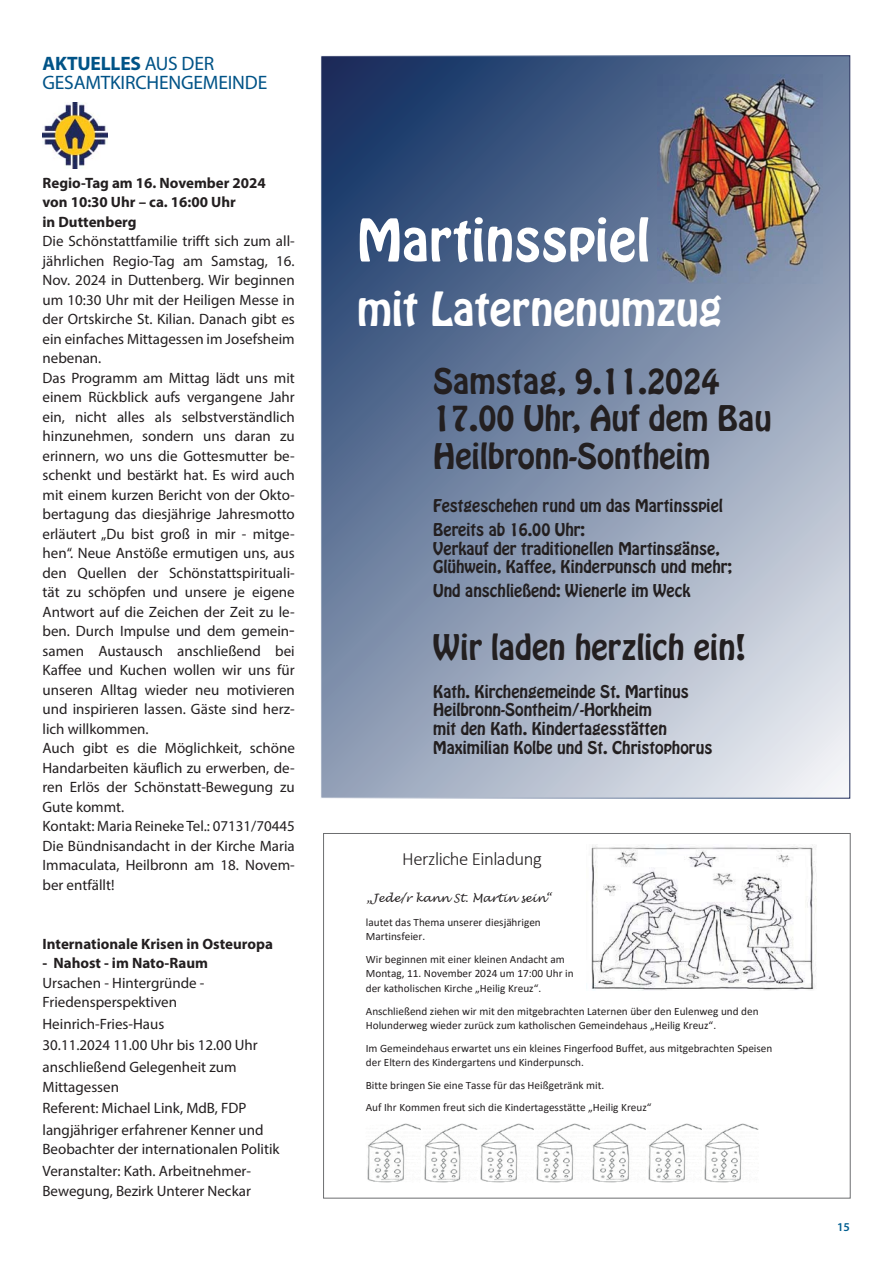
<style>
.page{position:relative;width:893px;height:1263px;background:#fff}
.page>*{position:absolute;margin:0;border:0;box-sizing:border-box;transform-origin:0 0}
.t1{font:51.9px "Hobo Std";color:#fff}
.t2{font:41.55px "Hobo Std";color:#fff}
.t3{font:31.2px/37.3px "Hobo Std";color:#231f20}
.t4{font:19.5px/19.5px "Myriad Pro";letter-spacing:-.01em;color:#005387}
.t5{font:300 18.75px "Calibri";letter-spacing:-.025em;color:#231f20}
.t6{font:15.6px/18.8px "Hobo Std";color:#231f20}
.t7{font:15px/19.5px "Myriad Pro";color:#231f20}
.t8{font:700 15px "Myriad Pro";color:#231f20}
.t9{font:600 12px "Myriad Pro";color:#005e90}
.t10{font:11.25px/14.7px "Calibri";color:#231f20}
.s1{font-weight:700}
.s2{font-family:"Lucida Handwriting";font-style:italic}
</style>
<div class="page">
<img style="left:43px;top:103px;width:65px;height:65px">
<svg style="left:322px;top:57px;width:526px;height:740px;background:#7e8faa"></svg>
<img style="left:658px;top:75px;width:164px;height:208px">
<img style="left:367px;top:1123px;width:392px;height:60px">
<img style="left:591px;top:845px;width:226px;height:145px">
<p class="t4" style="left:43px;top:56px;width:226px"><span class="s1">AKTUELLES</span> AUS DER<br>GESAMTKIRCHENGEMEINDE</p>
<p class="t7" style="left:43px;top:174px;width:254px"><span class="s1">Regio-Tag am 16. November 2024<br>von 10:30 Uhr – ca. 16:00 Uhr<br>in Duttenberg<br></span>Die Schönstattfamilie trifft sich zum all&shy;jährlichen Regio-Tag am Samstag, 16.<br>Nov. 2024 in Duttenberg. Wir beginnen um 10:30 Uhr mit der Heiligen Messe in der Ortskirche St. Kilian. Danach gibt es ein einfaches Mittagessen im Josefsheim nebenan.<br>Das Programm am Mittag lädt uns mit einem Rückblick aufs vergangene Jahr ein, nicht alles als selbstverständlich hinzunehmen, sondern uns daran zu erinnern, wo uns die Gottesmutter be&shy;schenkt und bestärkt hat. Es wird auch mit einem kurzen Bericht von der Okto&shy;bertagung das diesjährige Jahresmotto erläutert „Du bist groß in mir - mitge&shy;hen“. Neue Anstöße ermutigen uns, aus den Quellen der Schönstattspirituali&shy;tät zu schöpfen und unsere je eigene Antwort auf die Zeichen der Zeit zu le&shy;ben. Durch Impulse und dem gemein&shy;samen Austausch anschließend bei Kaffee und Kuchen wollen wir uns für unseren Alltag wieder neu motivieren und inspirieren lassen. Gäste sind herz&shy;lich willkommen.<br>Auch gibt es die Möglichkeit, schöne Handarbeiten käuflich zu erwerben, de&shy;ren Erlös der Schönstatt-Bewegung zu Gute kommt.<br>Kontakt: Maria Reineke Tel.: 07131/70445<br>Die Bündnisandacht in der Kirche Maria Immaculata, Heilbronn am 18. Novem&shy;ber entfällt!</p>
<p class="t8" style="left:43px;top:938px;width:232px">Internationale Krisen in Osteuropa</p>
<p class="t7" style="left:43px;top:955px;width:167px"><span class="s1">- Nahost - im Nato-Raum<br></span>Ursachen - Hintergründe -<br>Friedensperspektiven</p>
<p class="t7" style="left:43px;top:1014px;width:217px;line-height:21.6px">Heinrich-Fries-Haus<br>30.11.2024 11.00 Uhr bis 12.00 Uhr anschließend Gelegenheit zum</p>
<p class="t7" style="left:43px;top:1077px;width:223px;line-height:21.6px">Mittagessen<br>Referent: Michael Link, MdB, FDP langjähriger erfahrener Kenner und</p>
<p class="t7" style="left:43px;top:1140px;width:239px;line-height:21.6px">Beobachter der internationalen Politik<br>Veranstalter: Kath. Arbeitnehmer-</p>
<p class="t7" style="left:43px;top:1182px;width:210px">Bewegung, Bezirk Unterer Neckar</p>
<p class="t1" style="left:357px;top:213px;width:294px">Martinsspiel</p>
<p class="t2" style="left:357px;top:287px;width:366px">mit Laternenumzug</p>
<p class="t3" style="left:433px;top:364px;width:340px">Samstag, 9.11.2024<br>17.00 Uhr, Auf dem Bau<br>Heilbronn-Sontheim</p>
<p class="t6" style="left:433px;top:495px;width:291px;line-height:23.5px">Festgeschehen rund um das Martinsspiel<br>Bereits ab 16.00 Uhr:</p>
<p class="t6" style="left:433px;top:540px;width:300px">Verkauf der traditionellen Martinsgänse,<br>Glühwein, Kaffee, Kinderpunsch und mehr;</p>
<p class="t6" style="left:433px;top:582px;width:259px">Und anschließend: Wienerle im Weck</p>
<p class="t3" style="left:433px;top:631px;width:314px">Wir laden herzlich ein!</p>
<p class="t6" style="left:433px;top:683px;width:281px">Kath. Kirchengemeinde St. Martinus Heilbronn-Sontheim/-Horkheim<br>mit den Kath. Kindertagesstätten Maximilian Kolbe und St. Christophorus</p>
<p class="t5" style="left:402px;top:850px;width:141px">Herzliche Einladung</p>
<p class="t10" style="left:366px;top:888px;width:187px;line-height:23.1px"><span class="s2">„Jede/r kann St. Martin sein“ </span>lautet das Thema unserer diesjährigen</p>
<p class="t10" style="left:366px;top:926px;width:201px;line-height:22.4px">Martinsfeier.<br>Wir beginnen mit einer kleinen Andacht am</p>
<p class="t10" style="left:366px;top:967px;width:209px">Montag, 11. November 2024 um 17:00 Uhr in der katholischen Kirche „Heilig Kreuz“.</p>
<p class="t10" style="left:366px;top:1004px;width:394px">Anschließend ziehen wir mit den mitgebrachten Laternen über den Eulenweg und den<br>Holunderweg wieder zurück zum katholischen Gemeindehaus „Heilig Kreuz“.</p>
<p class="t10" style="left:366px;top:1041px;width:408px">Im Gemeindehaus erwartet uns ein kleines Fingerfood Buffet, aus mitgebrachten Speisen der Eltern des Kindergartens und Kinderpunsch.</p>
<p class="t10" style="left:366px;top:1075px;width:287px;line-height:22.2px">Bitte bringen Sie eine Tasse für das Heißgetränk mit.<br>Auf Ihr Kommen freut sich die Kindertagesstätte „Heilig Kreuz“</p>
<p class="t9" style="left:837px;top:1219px;width:14px">15</p>
</div>
